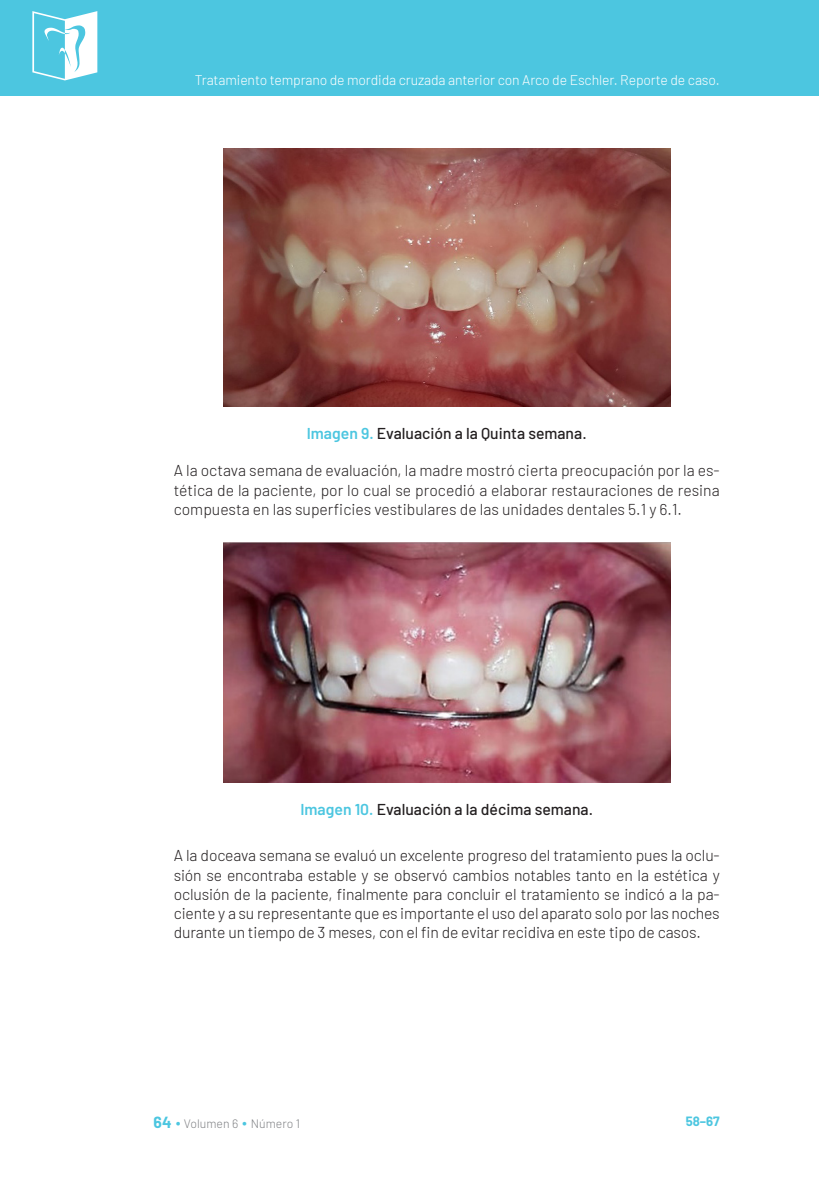
<style>
.page{position:relative;width:819px;height:1191px;background:#fff}
.page>*{position:absolute;margin:0;border:0;box-sizing:border-box;transform-origin:0 0}
.texto{font:300 15.75px/19.2px "Barlow";letter-spacing:-.01em;color:#231f20;text-align:justify}
.pie{font:500 15.75px "Barlow";color:#231f20}
.t1{font:300 14px "Barlow";letter-spacing:-.01em;color:#fff}
.t2{font:700 13.12px "Barlow";color:#4cc6e0}
.t3{font:300 12.25px "Barlow";color:#808285}
.s1{font-weight:600;color:#4cc6e0}
.s2{font-weight:700;font-size:15.75px;color:#4cc6e0}
.s3{font-weight:400;font-size:15.75px;color:#4cc6e0}
</style>
<div class="page">
<div style="left:0;top:0;width:819px;height:96px;background:#4cc6e0"></div>
<svg style="left:32px;top:11px;width:65px;height:69px"></svg>
<img style="left:223px;top:149px;width:447px;height:257px">
<img style="left:223px;top:542px;width:447px;height:240px">
<p class="t1" style="left:195px;top:70px;width:526px">Tratamiento temprano de mordida cruzada anterior con Arco de Eschler. Reporte de caso.</p>
<p class="pie" style="left:307px;top:422px;width:281px"><span class="s1">Imagen 9.</span> Evaluación a la Quinta semana.</p>
<p class="texto" style="left:174px;top:460px;width:547px">A la octava semana de evaluación, la madre mostró cierta preocupación por la es&shy;tética de la paciente, por lo cual se procedió a elaborar restauraciones de resina compuesta en las superficies vestibulares de las unidades dentales 5.1 y 6.1.</p>
<p class="pie" style="left:300px;top:798px;width:294px"><span class="s1">Imagen 10.</span> Evaluación a la décima semana.</p>
<p class="texto" style="left:174px;top:845px;width:547px">A la doceava semana se evaluó un excelente progreso del tratamiento pues la oclu&shy;sión se encontraba estable y se observó cambios notables tanto en la estética y oclusión de la paciente, finalmente para concluir el tratamiento se indicó a la pa&shy;ciente y a su representante que es importante el uso del aparato solo por las noches durante un tiempo de 3 meses, con el fin de evitar recidiva en este tipo de casos.</p>
<p class="t3" style="left:154px;top:1115px;width:148px"><span class="s2">64</span> <span class="s3">•</span> Volumen 6 <span class="s3">•</span> Número 1</p>
<p class="t2" style="left:685px;top:1111px;width:35px">58–67</p>
</div>
